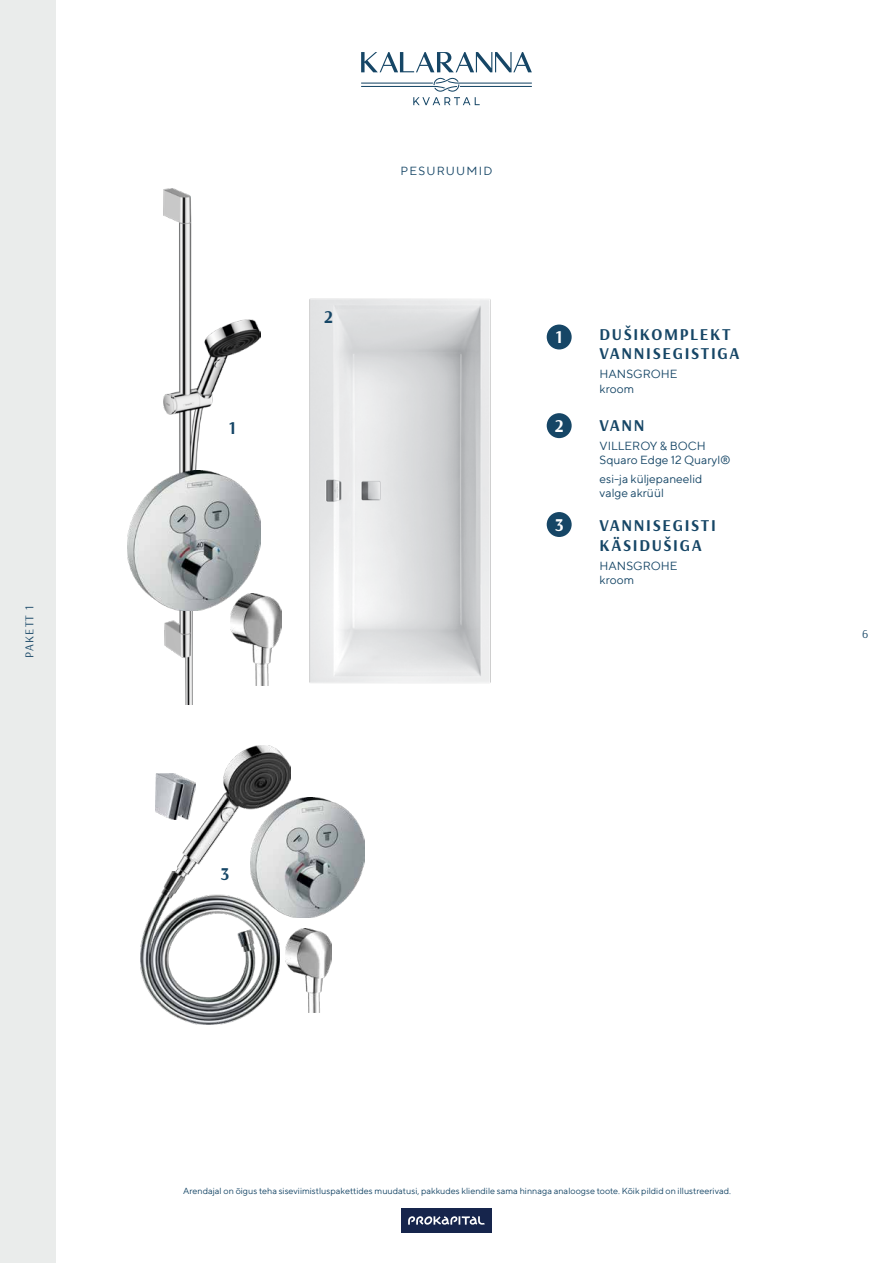
<style>
.page{position:relative;width:893px;height:1263px;background:#fff}
.page>*{position:absolute;margin:0;border:0;box-sizing:border-box;transform-origin:0 0}
.t1{font:700 18px "Arsenal";color:#fff}
.t2{font:700 18px "Arsenal";color:#164666}
.t3{font:700 16.5px/19.8px "Arsenal";letter-spacing:.1em;color:#164666}
.t4{font:12px/14.4px "TT Norms";color:#164666}
.t5{font:12px "TT Norms";letter-spacing:.1em;color:#164666}
.t6{font:12px "Arsenal";letter-spacing:.1em;color:#154565}
.t7{font:9px "TT Norms";color:#164666}
</style>
<div class="page">
<div style="left:0;top:0;width:55px;height:1263px;background:#eaeceb"></div>
<svg style="left:361px;top:52px;width:171px;height:20px"></svg>
<svg style="left:361px;top:78px;width:171px;height:27px"></svg>
<div style="left:401px;top:1208px;width:91px;height:25px;background:#16254c"></div>
<svg style="left:408px;top:1216px;width:77px;height:9px"></svg>
<div style="left:547px;top:325px;width:25px;height:24px;background:#164666;border-radius:50%"></div>
<div style="left:547px;top:413px;width:25px;height:25px;background:#164666;border-radius:50%"></div>
<div style="left:547px;top:512px;width:25px;height:25px;background:#164666;border-radius:50%"></div>
<img style="left:309px;top:298px;width:182px;height:385px">
<img style="left:261px;top:595px;width:20px;height:91px">
<img style="left:164px;top:188px;width:97px;height:517px">
<img style="left:128px;top:470px;width:132px;height:140px">
<img style="left:285px;top:929px;width:46px;height:83px">
<img style="left:279px;top:797px;width:85px;height:120px">
<img style="left:175px;top:745px;width:115px;height:138px">
<img style="left:140px;top:871px;width:139px;height:154px">
<img style="left:155px;top:773px;width:40px;height:47px">
<h3 class="t6" style="left:21px;top:657px;width:54px;rotate:-90deg">PAKETT 1</h3>
<h1 class="t2" style="left:229px;top:415px;width:9px">1</h1>
<h1 class="t2" style="left:324px;top:304px;width:10px">2</h1>
<h3 class="t5" style="left:400px;top:163px;width:93px">PESURUUMID</h3>
<h1 class="t1" style="left:556px;top:324px;width:9px">1</h1>
<h1 class="t1" style="left:555px;top:413px;width:10px">2</h1>
<h1 class="t1" style="left:555px;top:512px;width:10px">3</h1>
<h2 class="t3" style="left:600px;top:324px;width:142px">DUŠIKOMPLEKT<br>VANNISEGISTIGA</h2>
<h3 class="t4" style="left:600px;top:366px;width:79px">HANSGROHE kroom</h3>
<h2 class="t3" style="left:600px;top:415px;width:46px">VANN</h2>
<h3 class="t4" style="left:600px;top:438px;width:133px">VILLEROY &amp; BOCH<br>Squaro Edge 12 Quaryl®</h3>
<h3 class="t4" style="left:600px;top:471px;width:104px">esi-ja küljepaneelid valge akrüül</h3>
<h2 class="t3" style="left:600px;top:516px;width:118px">VANNISEGISTI<br>KÄSIDUŠIGA</h2>
<h3 class="t4" style="left:600px;top:558px;width:79px">HANSGROHE kroom</h3>
<h1 class="t2" style="left:220px;top:861px;width:10px">3</h1>
<p class="t7" style="left:183px;top:1185px;width:549px">Arendajal on õigus teha siseviimistluspakettides muudatusi, pakkudes kliendile sama hinnaga analoogse toote. Kõik pildid on illustreerivad.</p>
<h3 class="t6" style="left:862px;top:625px;width:8px">6</h3>
</div>
